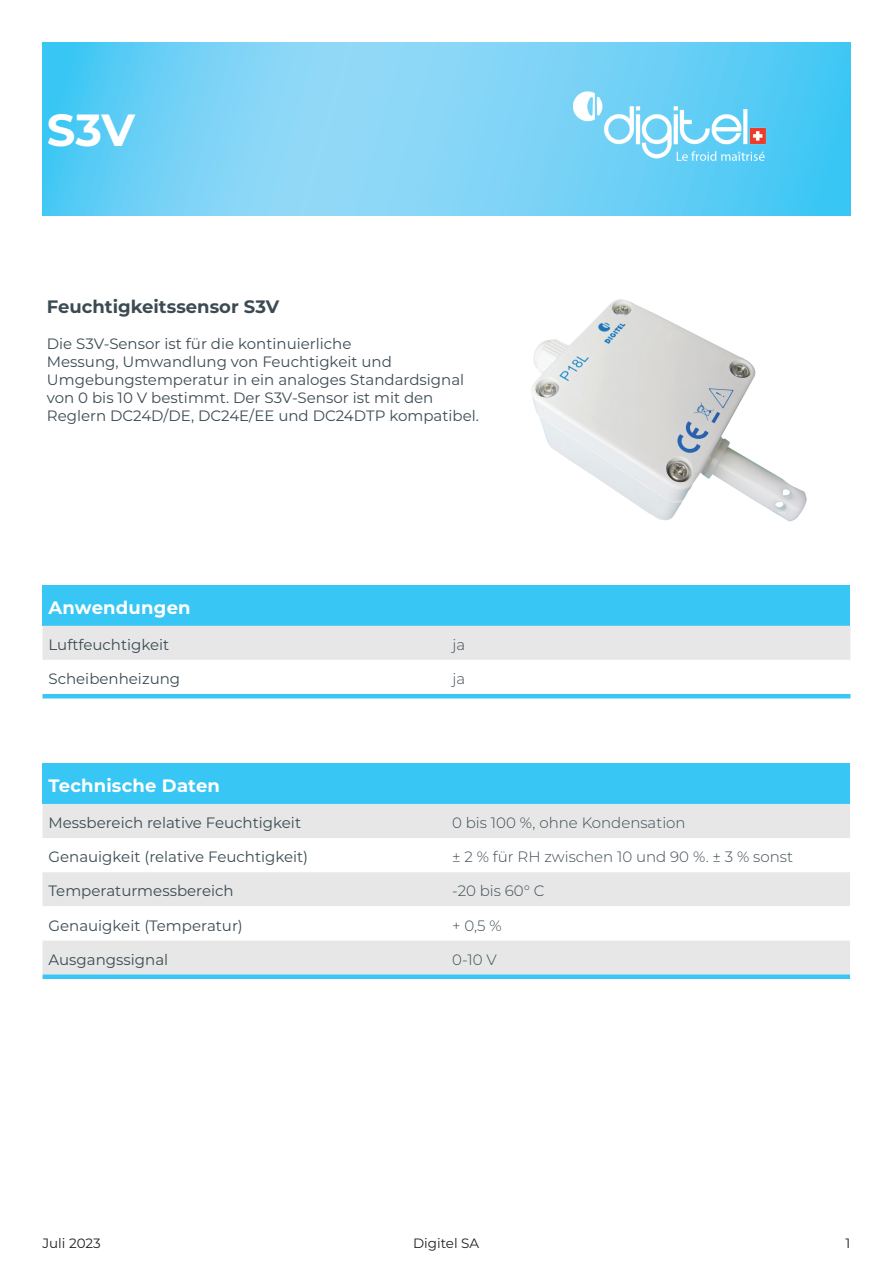
<style>
.page{position:relative;width:893px;height:1263px;background:#fff}
.page>*{position:absolute;margin:0;border:0;box-sizing:border-box;transform-origin:0 0}
.t1{font:700 45px "Montserrat";color:#fff}
.t2{font:700 18px "Montserrat";letter-spacing:.01em;color:#fff}
.t3{font:700 18px "Montserrat";color:#3c4b53}
.t4{font:15px/18px "Montserrat";color:#3c4b53}
.t5{font:300 15px "Montserrat";color:#3c4b53}
.t6{font:13.5px "Montserrat";color:#231f20}
</style>
<div class="page">
<svg style="left:43px;top:43px;width:807px;height:173px;background:#73d1f6"></svg>
<img style="left:573px;top:82px;width:247px;height:94px">
<div style="left:43px;top:585px;width:807px;height:41px;background:#38c6f4"></div>
<svg style="left:43px;top:626px;width:807px;height:72px"></svg>
<div style="left:43px;top:763px;width:807px;height:41px;background:#38c6f4"></div>
<div style="left:43px;top:804px;width:807px;height:170px;background:#e6e7e6"></div>
<svg style="left:43px;top:838px;width:807px;height:102px"></svg>
<svg style="left:43px;top:974px;width:807px;height:5px;background:#4acaf3"></svg>
<img style="left:531px;top:299px;width:276px;height:223px">
<h1 class="t1" style="left:47px;top:97px;width:90px">S3V</h1>
<p class="t3" style="left:47px;top:294px;width:234px">Feuchtigkeitssensor S3V</p>
<p class="t4" style="left:47px;top:334px;width:434px">Die S3V-Sensor ist für die kontinuierliche<br>Messung, Umwandlung von Feuchtigkeit und Umgebungstemperatur in ein analoges Standardsignal von 0 bis 10 V bestimmt. Der S3V-Sensor ist mit den Reglern DC24D/DE, DC24E/EE und DC24DTP kompatibel.</p>
<p class="t2" style="left:49px;top:595px;width:144px">Anwendungen</p>
<p class="t4" style="left:49px;top:635px;width:122px">Luftfeuchtigkeit</p>
<p class="t5" style="left:452px;top:634px;width:14px">ja</p>
<p class="t4" style="left:49px;top:669px;width:133px">Scheibenheizung</p>
<p class="t5" style="left:452px;top:669px;width:14px">ja</p>
<p class="t2" style="left:49px;top:773px;width:173px">Technische Daten</p>
<p class="t4" style="left:49px;top:813px;width:254px">Messbereich relative Feuchtigkeit</p>
<p class="t5" style="left:452px;top:813px;width:235px">0 bis 100 %, ohne Kondensation</p>
<p class="t4" style="left:49px;top:847px;width:261px">Genauigkeit (relative Feuchtigkeit)</p>
<p class="t5" style="left:452px;top:847px;width:342px">± 2 % für RH zwischen 10 und 90 %. ± 3 % sonst</p>
<p class="t4" style="left:49px;top:882px;width:187px">Temperaturmessbereich</p>
<p class="t5" style="left:452px;top:881px;width:94px">-20 bis 60° C</p>
<p class="t4" style="left:49px;top:916px;width:196px">Genauigkeit (Temperatur)</p>
<p class="t5" style="left:452px;top:915px;width:51px">+ 0,5 %</p>
<p class="t4" style="left:49px;top:950px;width:121px">Ausgangssignal</p>
<p class="t5" style="left:452px;top:949px;width:46px">0-10 V</p>
<p class="t6" style="left:42px;top:1234px;width:60px">Juli 2023</p>
<p class="t6" style="left:413px;top:1234px;width:68px">Digitel SA</p>
<p class="t6" style="left:846px;top:1234px;width:6px">1</p>
</div>
